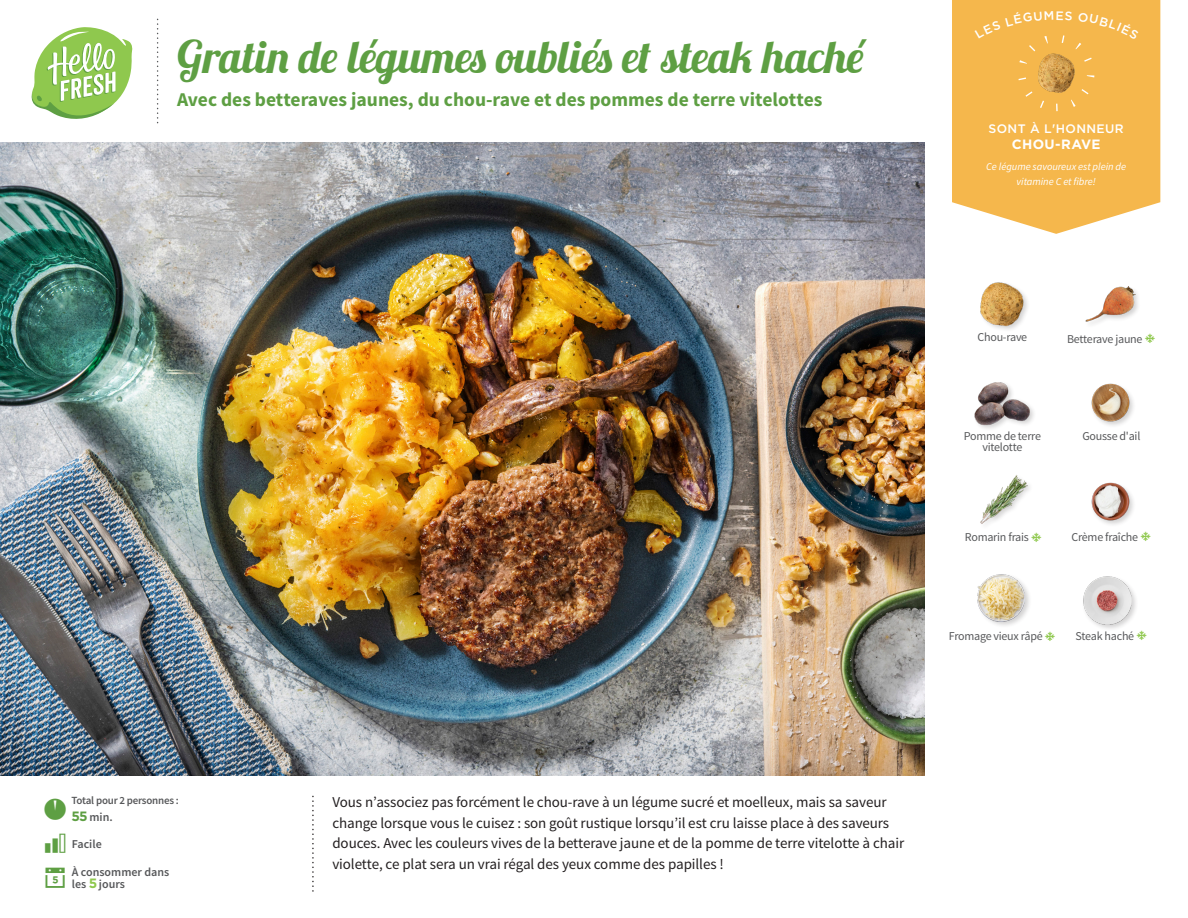
<style>
.page{position:relative;width:1188px;height:918px;background:#fff}
.page>*{position:absolute;margin:0;border:0;box-sizing:border-box;transform-origin:0 0}
.Titel_PRESET{font:45px "Lobster 1.3";color:#5e9f43}
.Titel_PRESET-2{font:700 19.5px "Source Sans Pro";color:#5e9f43}
.t1{font:15px/20.5px "Source Sans Pro";letter-spacing:-.005em;color:#231f20}
._01_Highlight{font:700 13.5px "Gotham";letter-spacing:.03em;color:#fff}
._01_Highlight-2{font:500 12.3px "Gotham";letter-spacing:.03em;color:#fff}
.FRONT_ingredients{font:12px "Source Sans Pro";letter-spacing:-.02em;color:#57585a}
.Intro{font:600 12px/12.9px "Source Sans Pro";color:#57585a}
.Start_STRONG{font:600 10.95px "Source Sans Pro";letter-spacing:-.02em;color:#57585a}
.Start_STRONG-2{font:italic 10.5px "Source Sans Pro";letter-spacing:-.005em;color:#fff}
.s1{font-family:"Gotham";font-weight:700;font-size:13.5px;color:#5e9f43}
.s2{font-family:"Gotham";font-weight:700;font-size:13.5px;color:#8fc84e}
</style>
<div class="page">
<svg style="left:31px;top:27px;width:102px;height:92px"></svg>
<img style="left:0;top:142px;width:925px;height:634px">
<div style="left:1084px;top:285px;width:58px;height:43px;background:#231f20;opacity:.2"></div>
<img style="left:1085px;top:285px;width:50px;height:43px">
<img style="left:1091px;top:482px;width:42px;height:43px">
<img style="left:1091px;top:383px;width:43px;height:43px">
<div style="left:1082px;top:575px;width:56px;height:56px;background:#231f20;opacity:.2"></div>
<img style="left:1083px;top:576px;width:48px;height:48px">
<img style="left:980px;top:282px;width:48px;height:48px">
<img style="left:980px;top:475px;width:50px;height:49px">
<div style="left:976px;top:573px;width:56px;height:56px;background:#231f20;opacity:.2"></div>
<img style="left:978px;top:574px;width:47px;height:47px">
<div style="left:974px;top:381px;width:63px;height:51px;background:#231f20;opacity:.2"></div>
<img style="left:974px;top:381px;width:56px;height:50px">
<svg style="left:952px;top:0;width:208px;height:234px;background:#f5bc5a"></svg>
<div style="left:1018px;top:35px;width:76px;height:76px;border:8px dashed #fff;border-radius:50%"></div>
<img style="left:1033px;top:49px;width:48px;height:49px">
<div style="left:975px;top:11px;width:97px;height:27px;background:#f5b74c"></div>
<div style="left:1078px;top:12px;width:61px;height:27px;background:#f5b74c"></div>
<p class="Titel_PRESET" style="left:177px;top:28px;width:689px">Gratin de légumes oubliés et steak haché</p>
<p class="Titel_PRESET-2" style="left:177px;top:87px;width:647px">Avec des betteraves jaunes, du chou-rave et des pommes de terre vitelottes</p>
<p class="_01_Highlight-2" style="left:989px;top:120px;width:137px">SONT À L'HONNEUR</p>
<p class="_01_Highlight" style="left:1012px;top:135px;width:90px">CHOU-RAVE</p>
<p class="Start_STRONG-2" style="left:986px;top:160px;width:141px">Ce légume savoureux est plein de</p>
<p class="Start_STRONG-2" style="left:1017px;top:175px;width:81px">vitamine C et fibre!</p>
<p class="FRONT_ingredients" style="left:978px;top:330px;width:51px">Chou-rave</p>
<p class="FRONT_ingredients" style="left:1067px;top:331px;width:77px">Betterave jaune</p>
<p class="FRONT_ingredients" style="left:964px;top:429px;width:79px">Pomme de terre</p>
<p class="FRONT_ingredients" style="left:1082px;top:429px;width:59px">Gousse d'ail</p>
<p class="FRONT_ingredients" style="left:982px;top:439px;width:42px">vitelotte</p>
<p class="FRONT_ingredients" style="left:965px;top:529px;width:66px">Romarin frais</p>
<p class="FRONT_ingredients" style="left:1072px;top:529px;width:68px">Crème fraîche</p>
<p class="FRONT_ingredients" style="left:949px;top:628px;width:95px">Fromage vieux râpé</p>
<p class="FRONT_ingredients" style="left:1075px;top:628px;width:60px">Steak haché</p>
<p class="Start_STRONG" style="left:71px;top:794px;width:109px">Total pour 2 personnes :</p>
<p class="Intro" style="left:71px;top:810px;width:43px"><span class="s1">55</span> min.</p>
<p class="Intro" style="left:72px;top:838px;width:31px">Facile</p>
<p class="Intro" style="left:72px;top:865px;width:99px">À consommer dans les <span class="s2">5</span> jours</p>
<p class="t1" style="left:332px;top:792px;width:573px">Vous n’associez pas forcément le chou-rave à un légume sucré et moelleux, mais sa saveur change lorsque vous le cuisez : son goût rustique lorsqu’il est cru laisse place à des saveurs douces. Avec les couleurs vives de la betterave jaune et de la pomme de terre vitelotte à chair violette, ce plat sera un vrai régal des yeux comme des papilles !</p>
</div>
